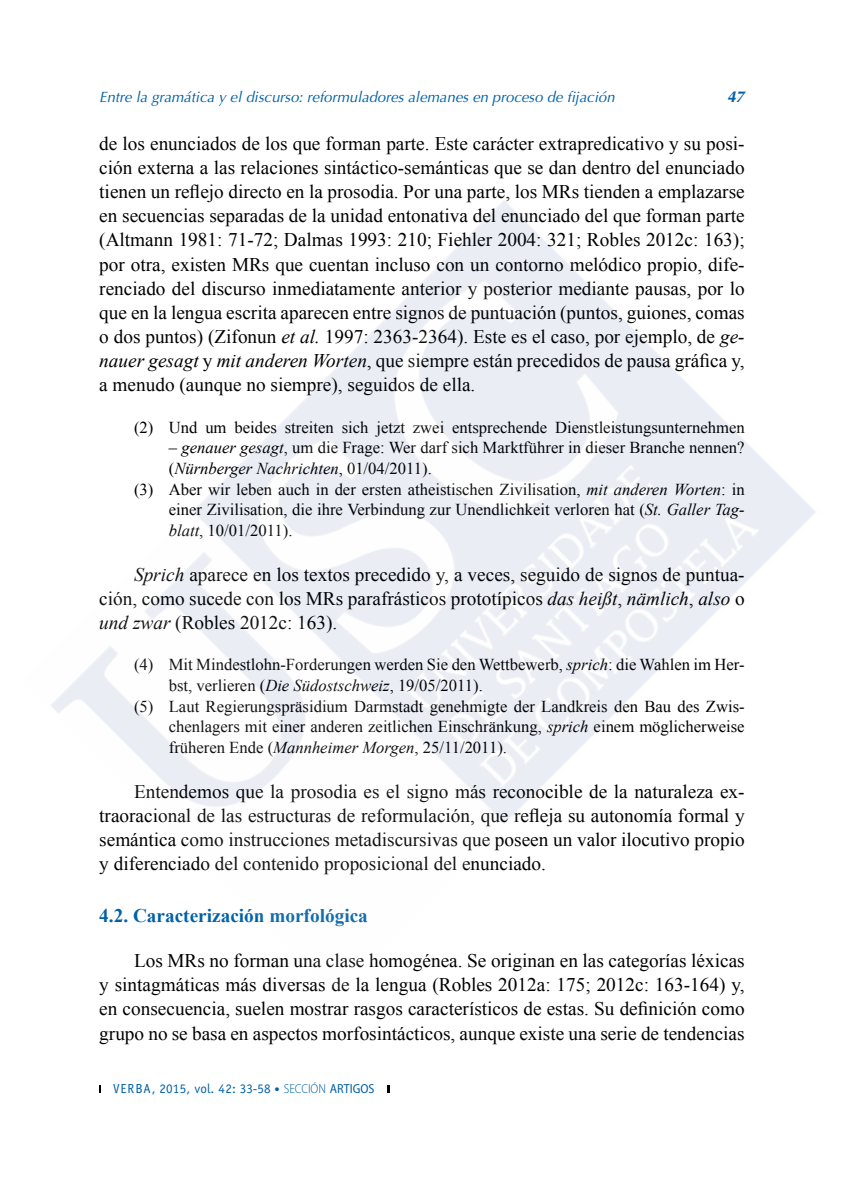
<style>
.page{position:relative;width:844px;height:1191px;background:#fff}
.page>*{position:absolute;margin:0;border:0;box-sizing:border-box;transform-origin:0 0}
.t1{font:19.25px/24.2px "Times New Roman";color:#000;text-align:justify}
.t2{font:700 19.25px "Times New Roman";color:#0061a7}
.t3{font:16.62px "Times New Roman";color:#000}
.t4{font:italic 16.62px "Times New Roman";color:#000}
.t5{font:italic 700 15.75px "Optima";color:#0061a7}
.t6{font:italic 14.88px "Optima";color:#0061a7}
.t7{font:13.12px "Officina Sans";letter-spacing:.01em;color:#0061a7}
.s1{font-style:italic}
.s2{font-style:normal}
.s3{font-size:10.5px}
.s4{font-family:"Myriad Pro";font-weight:300;font-stretch:semi-condensed}
.s5{font-family:"Myriad Pro";font-stretch:semi-condensed}
</style>
<div class="page">
<svg style="left:99px;top:1085px;width:2px;height:8px"></svg>
<svg style="left:387px;top:1085px;width:2px;height:8px"></svg>
<p class="t6" style="left:99px;top:88px;width:516px">Entre la gramática y el discurso: reformuladores alemanes en proceso de fijación</p>
<p class="t5" style="left:727px;top:87px;width:19px">47</p>
<p class="t1" style="left:99px;top:131px;width:646px">de los enunciados de los que forman parte. Este carácter extrapredicativo y su posi&shy;ción externa a las relaciones sintáctico-semánticas que se dan dentro del enunciado tienen un reflejo directo en la prosodia. Por una parte, los MRs tienden a emplazarse en secuencias separadas de la unidad entonativa del enunciado del que forman parte (Altmann 1981: 71-72; Dalmas 1993: 210; Fiehler 2004: 321; Robles 2012c: 163); por otra, existen MRs que cuentan incluso con un contorno melódico propio, dife&shy;renciado del discurso inmediatamente anterior y posterior mediante pausas, por lo que en la lengua escrita aparecen entre signos de puntuación (puntos, guiones, comas o dos puntos) (Zifonun <span class="s1">et al.</span> 1997: 2363-2364). Este es el caso, por ejemplo, de <span class="s1">ge&shy;nauer gesagt</span> y <span class="s1">mit anderen Worten</span>, que siempre están precedidos de pausa gráfica y, a menudo (aunque no siempre), seguidos de ella.</p>
<p class="t3" style="left:134px;top:416px;width:612px">(2) Und um beides streiten sich jetzt zwei entsprechende Dienstleistungsunternehmen</p>
<p class="t3" style="left:169px;top:436px;width:577px">– <span class="s1">genauer gesagt</span>, um die Frage: Wer darf sich Marktführer in dieser Branche nennen?</p>
<p class="t4" style="left:169px;top:457px;width:264px"><span class="s2">(</span>Nürnberger Nachrichten<span class="s2">, 01/04/2011).</span></p>
<p class="t3" style="left:134px;top:478px;width:612px">(3) Aber wir leben auch in der ersten atheistischen Zivilisation, <span class="s1">mit anderen Worten</span>: in</p>
<p class="t3" style="left:169px;top:498px;width:577px">einer Zivilisation, die ihre Verbindung zur Unendlichkeit verloren hat (<span class="s1">St. Galler Tag-</span></p>
<p class="t3" style="left:169px;top:519px;width:125px"><span class="s1">blatt</span>, 10/01/2011).</p>
<p class="t1" style="left:99px;top:562px;width:646px;text-indent:35px"><span class="s1">Sprich</span> aparece en los textos precedido y, a veces, seguido de signos de puntua&shy;ción, como sucede con los MRs parafrásticos prototípicos <span class="s1">das heißt</span>, <span class="s1">nämlich</span>, <span class="s1">also</span> o <span class="s1">und zwar</span> (Robles 2012c: 163).</p>
<p class="t3" style="left:134px;top:653px;width:612px">(4) Mit Mindestlohn-Forderungen werden Sie den Wettbewerb, <span class="s1">sprich</span>: die Wahlen im Her-</p>
<p class="t3" style="left:169px;top:674px;width:315px">bst, verlieren (<span class="s1">Die Südostschweiz</span>, 19/05/2011).</p>
<p class="t3" style="left:134px;top:695px;width:612px">(5) Laut Regierungspräsidium Darmstadt genehmigte der Landkreis den Bau des Zwis-</p>
<p class="t3" style="left:169px;top:715px;width:577px">chenlagers mit einer anderen zeitlichen Einschränkung, <span class="s1">sprich</span> einem möglicherweise</p>
<p class="t3" style="left:169px;top:736px;width:339px">früheren Ende (<span class="s1">Mannheimer Morgen</span>, 25/11/2011).</p>
<p class="t1" style="left:99px;top:779px;width:646px;text-indent:35px">Entendemos que la prosodia es el signo más reconocible de la naturaleza ex&shy;traoracional de las estructuras de reformulación, que refleja su autonomía formal y semántica como instrucciones metadiscursivas que poseen un valor ilocutivo propio y diferenciado del contenido proposicional del enunciado.</p>
<p class="t2" style="left:99px;top:902px;width:270px">4.2. Caracterización morfológica</p>
<p class="t1" style="left:99px;top:947px;width:646px;text-indent:35px">Los MRs no forman una clase homogénea. Se originan en las categorías léxicas y sintagmáticas más diversas de la lengua (Robles 2012a: 175; 2012c: 163-164) y, en consecuencia, suelen mostrar rasgos característicos de estas. Su definición como grupo no se basa en aspectos morfosintácticos, aunque existe una serie de tendencias</p>
<p class="t7" style="left:113px;top:1081px;width:263px">VERBA, 2015, vol. 42: 33-58 <span class="s3">•</span> <span class="s4">SECCIÓN</span> <span class="s5">ARTIGOS</span></p>
</div>
